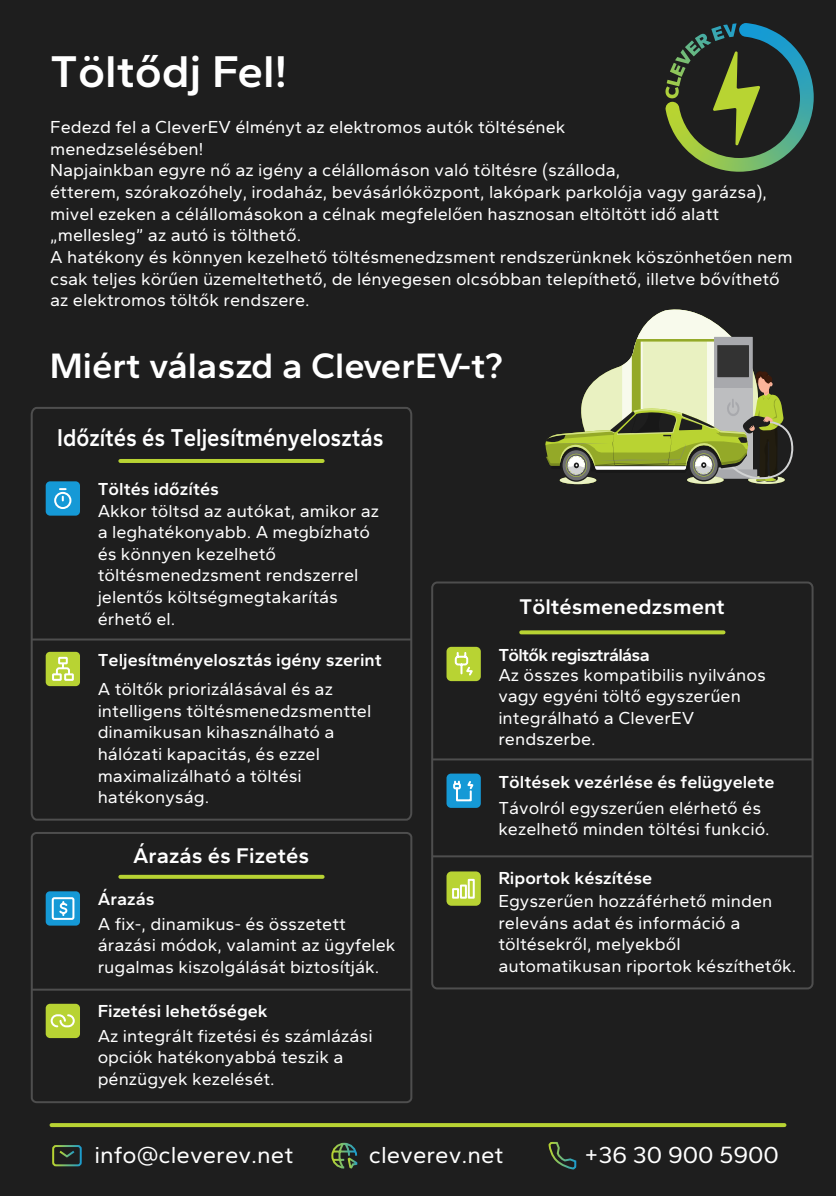
<style>
.page{position:relative;width:836px;height:1196px;background:#fff}
.page>*{position:absolute;margin:0;border:0;box-sizing:border-box;transform-origin:0 0}
.t1{font:600 46px "Gantari";color:#fff}
.t2{font:600 36.6px "Gantari";color:#fff}
.t3{font:600 25.2px "Gantari";color:#fff;scale:.87 1}
.t4{font:24px "Gantari";color:#fff}
.t5{font:600 22px "Gantari";color:#fff}
.t6{font:18px/21.6px "Gantari";color:#fff}
.t7{font:600 18px "Gantari";color:#fff}
.t8{font:600 18px "Gantari";letter-spacing:-.04em;color:#fff}
</style>
<div class="page">
<div style="left:0;top:0;width:835px;height:1195px;background:#1e1e1e"></div>
<svg style="left:747px;top:476px;width:37px;height:8px"></svg>
<svg style="left:559px;top:476px;width:37px;height:8px"></svg>
<svg style="left:686px;top:476px;width:37px;height:8px"></svg>
<svg style="left:545px;top:309px;width:248px;height:173px"></svg>
<svg style="left:30px;top:407px;width:383px;height:414px"></svg>
<hr style="left:32px;top:638px;width:379px;height:2px;background:#4e4e4e">
<div style="left:46px;top:481px;width:34px;height:34px;background:#1599d6;border-radius:4px"></div>
<svg style="left:54px;top:488px;width:18px;height:21px"></svg>
<div style="left:46px;top:651px;width:34px;height:35px;background:#b8d333;border-radius:4px"></div>
<div style="left:52px;top:673px;width:10px;height:7px;border:2px solid #fff"></div>
<div style="left:58px;top:656px;width:10px;height:8px;border:2px solid #fff"></div>
<div style="left:64px;top:673px;width:10px;height:7px;border:2px solid #fff"></div>
<svg style="left:55px;top:661px;width:16px;height:15px"></svg>
<svg style="left:120px;top:874px;width:202px;height:4px"></svg>
<div style="left:31px;top:831px;width:381px;height:271px;border:2px solid #4e4e4e;border-radius:5px"></div>
<hr style="left:32px;top:988px;width:379px;height:2px;background:#4e4e4e">
<div style="left:46px;top:891px;width:34px;height:34px;background:#1599d6;border-radius:4px"></div>
<svg style="left:59px;top:901px;width:9px;height:15px"></svg>
<div style="left:52px;top:897px;width:22px;height:22px;border:2px solid #fff;border-radius:2px"></div>
<div style="left:46px;top:1003px;width:34px;height:34px;background:#b8d333;border-radius:4px"></div>
<svg style="left:50px;top:1014px;width:25px;height:14px"></svg>
<svg style="left:521px;top:630px;width:202px;height:4px"></svg>
<div style="left:431px;top:581px;width:382px;height:408px;border:2px solid #4e4e4e;border-radius:5px"></div>
<hr style="left:432px;top:758px;width:380px;height:2px;background:#4e4e4e">
<hr style="left:432px;top:855px;width:380px;height:2px;background:#4e4e4e">
<div style="left:446px;top:646px;width:34px;height:35px;background:#b8d333;border-radius:5px"></div>
<svg style="left:454px;top:652px;width:19px;height:24px"></svg>
<div style="left:446px;top:871px;width:34px;height:34px;background:#b8d333;border-radius:5px"></div>
<div style="left:452px;top:888px;width:7px;height:10px;border:2px solid #fff"></div>
<div style="left:459px;top:884px;width:7px;height:14px;border:2px solid #fff"></div>
<div style="left:467px;top:878px;width:7px;height:20px;border:2px solid #fff"></div>
<div style="left:446px;top:773px;width:34px;height:34px;background:#1599d6;border-radius:5px"></div>
<svg style="left:453px;top:780px;width:21px;height:22px"></svg>
<svg style="left:51px;top:1123px;width:733px;height:3px;background:#b3cd32"></svg>
<svg style="left:59px;top:1150px;width:16px;height:8px"></svg>
<div style="left:52px;top:1144px;width:30px;height:22px;border:2px solid #fff;border-radius:3px"></div>
<svg style="left:548px;top:1141px;width:29px;height:29px"></svg>
<svg style="left:331px;top:1142px;width:27px;height:27px"></svg>
<svg style="left:665px;top:23px;width:148px;height:149px"></svg>
<h1 class="t1" style="left:50px;top:42px;width:238px">Töltődj Fel!</h1>
<p class="t6" style="left:50px;top:116px;width:743px">Fedezd fel a CleverEV élményt az elektromos autók töltésének<br>menedzselésében!<br>Napjainkban egyre nő az igény a célállomáson való töltésre (szálloda,<br>étterem, szórakozóhely, irodaház, bevásárlóközpont, lakópark parkolója vagy garázsa), mivel ezeken a célállomásokon a célnak megfelelően hasznosan eltöltött idő alatt „mellesleg” az autó is tölthető.<br>A hatékony és könnyen kezelhető töltésmenedzsment rendszerünknek köszönhetően nem csak teljes körűen üzemeltethető, de lényegesen olcsóbban telepíthető, illetve bővíthető az elektromos töltők rendszere.</p>
<h2 class="t2" style="left:50px;top:342px;width:454px">Miért válaszd a CleverEV-t?</h2>
<h3 class="t3" style="left:57px;top:421px;width:376px">Időzítés és Teljesítményelosztás</h3>
<p class="t7" style="left:98px;top:477px;width:123px">Töltés időzítés</p>
<p class="t6" style="left:98px;top:499px;width:283px">Akkor töltsd az autókat, amikor az a leghatékonyabb. A megbízható és könnyen kezelhető töltésmenedzsment rendszerrel jelentős költségmegtakarítás érhető el.</p>
<p class="t7" style="left:98px;top:648px;width:285px">Teljesítményelosztás igény szerint</p>
<p class="t6" style="left:98px;top:677px;width:275px">A töltők priorizálásával és az intelligens töltésmenedzsmenttel dinamikusan kihasználható a hálózati kapacitás, és ezzel maximalizálható a töltési hatékonyság.</p>
<p class="t5" style="left:133px;top:841px;width:178px">Árazás és Fizetés</p>
<p class="t7" style="left:98px;top:887px;width:58px">Árazás</p>
<p class="t6" style="left:98px;top:912px;width:299px">A fix-, dinamikus- és összetett árazási módok, valamint az ügyfelek rugalmas kiszolgálását biztosítják.</p>
<p class="t7" style="left:98px;top:999px;width:171px">Fizetési lehetőségek</p>
<p class="t6" style="left:98px;top:1024px;width:276px">Az integrált fizetési és számlázási opciók hatékonyabbá teszik a pénzügyek kezelését.</p>
<p class="t5" style="left:519px;top:592px;width:207px">Töltésmenedzsment</p>
<p class="t8" style="left:498px;top:643px;width:153px">Töltők regisztrálása</p>
<p class="t6" style="left:498px;top:663px;width:269px">Az összes kompatibilis nyilvános vagy egyéni töltő egyszerűen integrálható a CleverEV rendszerbe.</p>
<p class="t7" style="left:498px;top:770px;width:277px">Töltések vezérlése és felügyelete</p>
<p class="t6" style="left:498px;top:796px;width:273px">Távolról egyszerűen elérhető és kezelhető minden töltési funkció.</p>
<p class="t7" style="left:498px;top:865px;width:155px">Riportok készítése</p>
<p class="t6" style="left:498px;top:889px;width:299px">Egyszerűen hozzáférhető minden releváns adat és információ a töltésekről, melyekből automatikusan riportok készíthetők.</p>
<h3 class="t4" style="left:94px;top:1138px;width:200px">info@cleverev.net</h3>
<h3 class="t4" style="left:369px;top:1138px;width:136px">cleverev.net</h3>
<h3 class="t4" style="left:584px;top:1138px;width:196px">+36 30 900 5900</h3>
</div>
